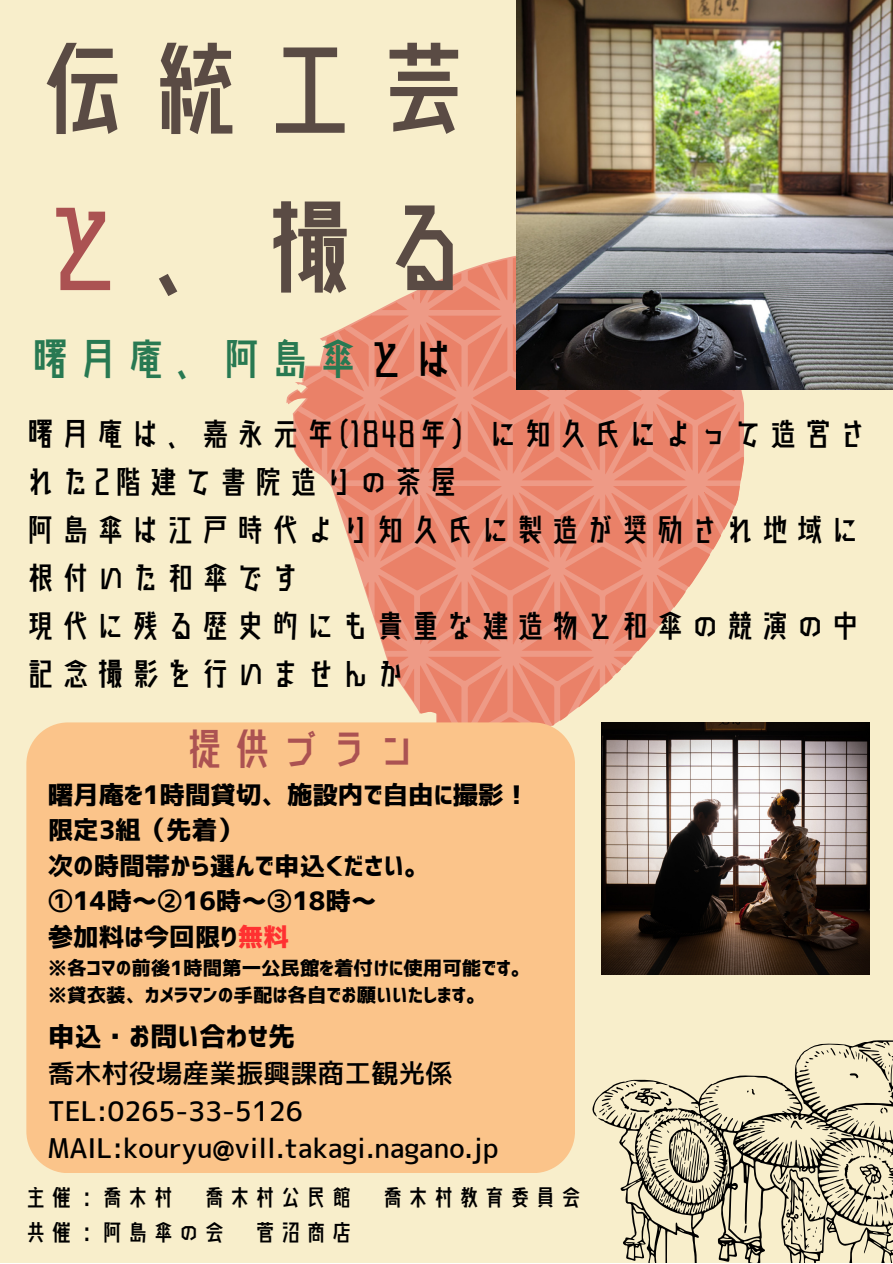
<style>
.page{position:relative;width:893px;height:1264px;background:#fff}
.page>*{position:absolute;margin:0;border:0;box-sizing:border-box;transform-origin:0 0}
.t1{font:113.55px "Kaiso Makina B";color:#5a4b44}
.t2{font:48px "Kaiso Makina B";color:#287952}
.t3{font:48px "Kaiso Makina B";color:#ab5252}
.t4{font:34.95px/48px "Kaiso Makina B";color:#000}
.t5{font:27px "Corporate Logo Medium";color:#000}
.t6{font:27px "Corporate Logo Bold";color:#000}
.t7{font:25.5px "Corporate Logo Bold";color:#000}
.t8{font:25.5px "Kaiso Makina B";color:#000}
.t9{font:19.5px "Corporate Logo Bold";color:#000}
.s1{color:#ab5252}
.s2{color:#000}
.s3{color:#ff3131}
</style>
<div class="page">
<div style="left:0;top:0;width:892px;height:1262px;background:#f8eecb"></div>
<svg style="left:286px;top:396px;width:455px;height:101px;fill:#ee9a86"></svg>
<svg style="left:335px;top:486px;width:404px;height:236px"></svg>
<svg style="left:288px;top:256px;width:456px;height:224px"></svg>
<img style="left:516px;top:0;width:376px;height:389px">
<svg style="left:26px;top:722px;width:549px;height:451px;background:#fac68d"></svg>
<svg style="left:592px;top:1040px;width:300px;height:222px"></svg>
<img style="left:601px;top:722px;width:268px;height:252px">
<p class="t1" style="left:26px;top:32px;width:455px">伝統工芸</p>
<p class="t1" style="left:26px;top:190px;width:456px"><span class="s1">と</span>、撮る</p>
<p class="t2" style="left:26px;top:335px;width:433px">曙月庵、阿島傘<span class="s2">とは</span></p>
<p class="t4" style="left:23px;top:411px;width:848px">曙月庵は、嘉永元年(1848年）に知久氏によって造営された2階建て書院造りの茶屋</p>
<p class="t4" style="left:23px;top:507px;width:840px">阿島傘は江戸時代より知久氏に製造が奨励され地域に根付いた和傘です</p>
<p class="t4" style="left:23px;top:603px;width:840px">現代に残る歴史的にも貴重な建造物と和傘の競演の中記念撮影を行いませんか</p>
<p class="t3" style="left:181px;top:725px;width:241px">提供プラン</p>
<p class="t7" style="left:48px;top:781px;width:483px">曙月庵を1時間貸切、施設内で自由に撮影！</p>
<p class="t7" style="left:48px;top:817px;width:196px">限定3組（先着）</p>
<p class="t7" style="left:48px;top:852px;width:383px">次の時間帯から選んで申込ください。</p>
<p class="t7" style="left:48px;top:888px;width:330px">①14時～②16時～③18時～</p>
<p class="t7" style="left:48px;top:924px;width:243px">参加料は今回限り<span class="s3">無料</span></p>
<p class="t9" style="left:48px;top:957px;width:484px">※各コマの前後1時間第一公民館を着付けに使用可能です。</p>
<p class="t9" style="left:48px;top:984px;width:439px">※貸衣装、カメラマンの手配は各自でお願いいたします。</p>
<p class="t6" style="left:48px;top:1022px;width:249px">申込・お問い合わせ先</p>
<p class="t5" style="left:48px;top:1060px;width:406px">喬木村役場産業振興課商工観光係</p>
<p class="t5" style="left:48px;top:1097px;width:257px">TEL:0265-33-5126</p>
<p class="t5" style="left:48px;top:1135px;width:452px">MAIL:kouryu@vill.takagi.nagano.jp</p>
<p class="t8" style="left:23px;top:1184px;width:562px">主催：喬木村 喬木村公民館 喬木村教育委員会</p>
<p class="t8" style="left:23px;top:1219px;width:333px">共催：阿島傘の会 菅沼商店</p>
</div>
